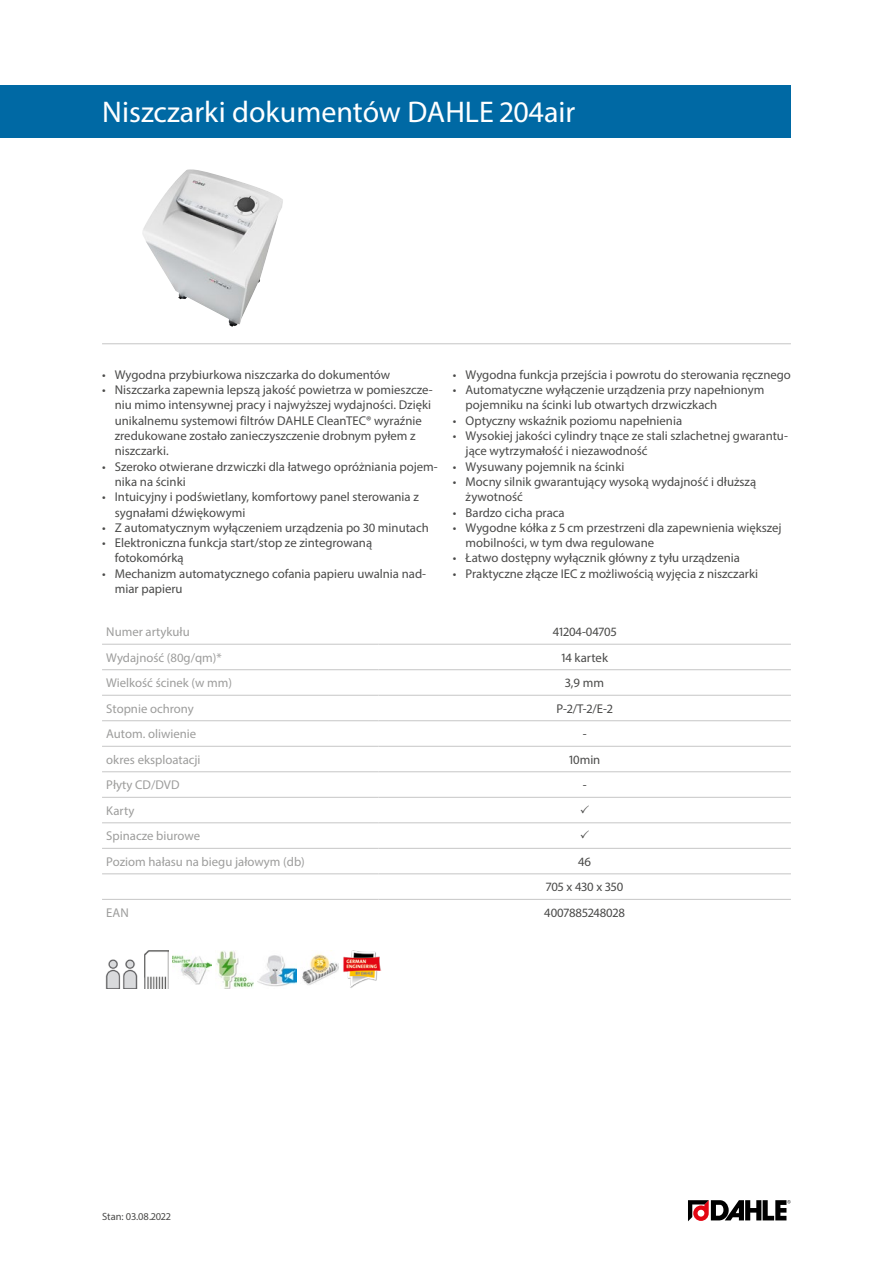
<style>
.page{position:relative;width:893px;height:1263px;background:#fff}
.page>*{position:absolute;margin:0;border:0;box-sizing:border-box;transform-origin:0 0}
.Produktname{font:30px "Myriad Pro";color:#fff}
.Produkttabelle_Zentr{font:12.75px/15.3px "Myriad Pro";color:#4a4a49}
.Produkttabelle_Links{font:12.75px "Myriad Pro";color:#9d9d9c}
.t1{font:10.5px "Myriad Pro";color:#4a4a49}
</style>
<div class="page">
<img style="left:142px;top:169px;width:141px;height:158px">
<hr style="left:102px;top:343px;width:689px;height:1px;background:#c6c6c6">
<img style="left:105px;top:959px;width:33px;height:30px">
<img style="left:145px;top:951px;width:23px;height:38px">
<img style="left:173px;top:955px;width:38px;height:30px">
<img style="left:215px;top:951px;width:39px;height:38px">
<img style="left:258px;top:955px;width:38px;height:32px">
<img style="left:302px;top:953px;width:37px;height:32px">
<img style="left:343px;top:951px;width:38px;height:37px">
<svg style="left:688px;top:1200px;width:103px;height:21px"></svg>
<div style="left:0;top:85px;width:791px;height:53px;background:#0069a4"></div>
<hr style="left:102px;top:644px;width:276px;height:1px;background:#c6c6c6">
<hr style="left:378px;top:644px;width:413px;height:1px;background:#c6c6c6">
<hr style="left:102px;top:669px;width:276px;height:1px;background:#c6c6c6">
<hr style="left:378px;top:669px;width:413px;height:1px;background:#c6c6c6">
<hr style="left:102px;top:695px;width:276px;height:1px;background:#c6c6c6">
<hr style="left:378px;top:695px;width:413px;height:1px;background:#c6c6c6">
<hr style="left:102px;top:720px;width:276px;height:1px;background:#c6c6c6">
<hr style="left:378px;top:720px;width:413px;height:1px;background:#c6c6c6">
<hr style="left:102px;top:746px;width:276px;height:1px;background:#c6c6c6">
<hr style="left:378px;top:746px;width:413px;height:1px;background:#c6c6c6">
<hr style="left:102px;top:771px;width:276px;height:1px;background:#c6c6c6">
<hr style="left:378px;top:771px;width:413px;height:1px;background:#c6c6c6">
<hr style="left:102px;top:797px;width:276px;height:1px;background:#c6c6c6">
<hr style="left:378px;top:797px;width:413px;height:1px;background:#c6c6c6">
<hr style="left:102px;top:822px;width:276px;height:1px;background:#c6c6c6">
<hr style="left:378px;top:822px;width:413px;height:1px;background:#c6c6c6">
<hr style="left:102px;top:848px;width:276px;height:1px;background:#c6c6c6">
<hr style="left:378px;top:848px;width:413px;height:1px;background:#c6c6c6">
<hr style="left:102px;top:873px;width:276px;height:1px;background:#c6c6c6">
<hr style="left:378px;top:873px;width:413px;height:1px;background:#c6c6c6">
<hr style="left:102px;top:899px;width:276px;height:1px;background:#c6c6c6">
<hr style="left:378px;top:899px;width:413px;height:1px;background:#c6c6c6">
<p class="Produktname" style="left:102px;top:94px;width:475px">Niszczarki dokumentów DAHLE 204air</p>
<p class="Produkttabelle_Zentr" style="left:102px;top:367px;width:290px">• Wygodna przybiurkowa niszczarka do dokumentów</p>
<p class="Produkttabelle_Zentr" style="left:115px;top:382px;width:319px;text-indent:-13px">• Niszczarka zapewnia lepszą jakość powietrza w pomieszcze&shy;niu mimo intensywnej pracy i najwyższej wydajności. Dzięki unikalnemu systemowi filtrów DAHLE CleanTEC® wyraźnie zredukowane zostało zanieczyszczenie drobnym pyłem z niszczarki.</p>
<p class="Produkttabelle_Zentr" style="left:115px;top:458px;width:325px;text-indent:-13px">• Szeroko otwierane drzwiczki dla łatwego opróżniania pojem&shy;nika na ścinki</p>
<p class="Produkttabelle_Zentr" style="left:115px;top:489px;width:306px;text-indent:-13px">• Intuicyjny i podświetlany, komfortowy panel sterowania z sygnałami dźwiękowymi</p>
<p class="Produkttabelle_Zentr" style="left:102px;top:520px;width:328px">• Z automatycznym wyłączeniem urządzenia po 30 minutach</p>
<p class="Produkttabelle_Zentr" style="left:115px;top:535px;width:259px;text-indent:-13px">• Elektroniczna funkcja start/stop ze zintegrowaną fotokomórką</p>
<p class="Produkttabelle_Zentr" style="left:115px;top:566px;width:313px;text-indent:-13px">• Mechanizm automatycznego cofania papieru uwalnia nad&shy;miar papieru</p>
<p class="Produkttabelle_Zentr" style="left:453px;top:367px;width:340px">• Wygodna funkcja przejścia i powrotu do sterowania ręcznego</p>
<p class="Produkttabelle_Zentr" style="left:466px;top:382px;width:300px;text-indent:-13px">• Automatyczne wyłączenie urządzenia przy napełnionym pojemniku na ścinki lub otwartych drzwiczkach</p>
<p class="Produkttabelle_Zentr" style="left:453px;top:413px;width:231px">• Optyczny wskaźnik poziomu napełnienia</p>
<p class="Produkttabelle_Zentr" style="left:466px;top:428px;width:324px;text-indent:-13px">• Wysokiej jakości cylindry tnące ze stali szlachetnej gwarantu&shy;jące wytrzymałość i niezawodność</p>
<p class="Produkttabelle_Zentr" style="left:453px;top:458px;width:173px">• Wysuwany pojemnik na ścinki</p>
<p class="Produkttabelle_Zentr" style="left:466px;top:474px;width:292px;text-indent:-13px">• Mocny silnik gwarantujący wysoką wydajność i dłuższą żywotność</p>
<p class="Produkttabelle_Zentr" style="left:453px;top:504px;width:113px">• Bardzo cicha praca</p>
<p class="Produkttabelle_Zentr" style="left:466px;top:520px;width:318px;text-indent:-13px">• Wygodne kółka z 5 cm przestrzeni dla zapewnienia większej mobilności, w tym dwa regulowane</p>
<p class="Produkttabelle_Zentr" style="left:453px;top:550px;width:289px">• Łatwo dostępny wyłącznik główny z tyłu urządzenia</p>
<p class="Produkttabelle_Zentr" style="left:453px;top:566px;width:307px">• Praktyczne złącze IEC z możliwością wyjęcia z niszczarki</p>
<p class="Produkttabelle_Links" style="left:106px;top:624px;width:85px">Numer artykułu</p>
<p class="Produkttabelle_Zentr" style="left:553px;top:624px;width:65px">41204-04705</p>
<p class="Produkttabelle_Links" style="left:106px;top:650px;width:117px">Wydajność (80g/qm)*</p>
<p class="Produkttabelle_Zentr" style="left:561px;top:650px;width:48px">14 kartek</p>
<p class="Produkttabelle_Links" style="left:106px;top:675px;width:127px">Wielkość ścinek (w mm)</p>
<p class="Produkttabelle_Zentr" style="left:565px;top:675px;width:40px">3,9 mm</p>
<p class="Produkttabelle_Links" style="left:106px;top:701px;width:89px">Stopnie ochrony</p>
<p class="Produkttabelle_Zentr" style="left:557px;top:701px;width:58px">P-2/T-2/E-2</p>
<p class="Produkttabelle_Links" style="left:106px;top:726px;width:91px">Autom. oliwienie</p>
<p class="Produkttabelle_Zentr" style="left:583px;top:726px;width:5px">-</p>
<p class="Produkttabelle_Links" style="left:106px;top:752px;width:96px">okres eksploatacji</p>
<p class="Produkttabelle_Zentr" style="left:569px;top:752px;width:33px">10min</p>
<p class="Produkttabelle_Links" style="left:106px;top:777px;width:75px">Płyty CD/DVD</p>
<p class="Produkttabelle_Zentr" style="left:583px;top:777px;width:5px">-</p>
<p class="Produkttabelle_Links" style="left:106px;top:803px;width:30px">Karty</p>
<p class="Produkttabelle_Links" style="left:106px;top:828px;width:95px">Spinacze biurowe</p>
<p class="Produkttabelle_Links" style="left:106px;top:854px;width:200px">Poziom hałasu na biegu jałowym (db)</p>
<p class="Produkttabelle_Zentr" style="left:578px;top:854px;width:14px">46</p>
<p class="Produkttabelle_Zentr" style="left:546px;top:879px;width:79px">705 x 430 x 350</p>
<p class="Produkttabelle_Links" style="left:106px;top:905px;width:24px">EAN</p>
<p class="Produkttabelle_Zentr" style="left:544px;top:905px;width:82px">4007885248028</p>
<p class="t1" style="left:102px;top:1210px;width:70px">Stan: 03.08.2022</p>
</div>
